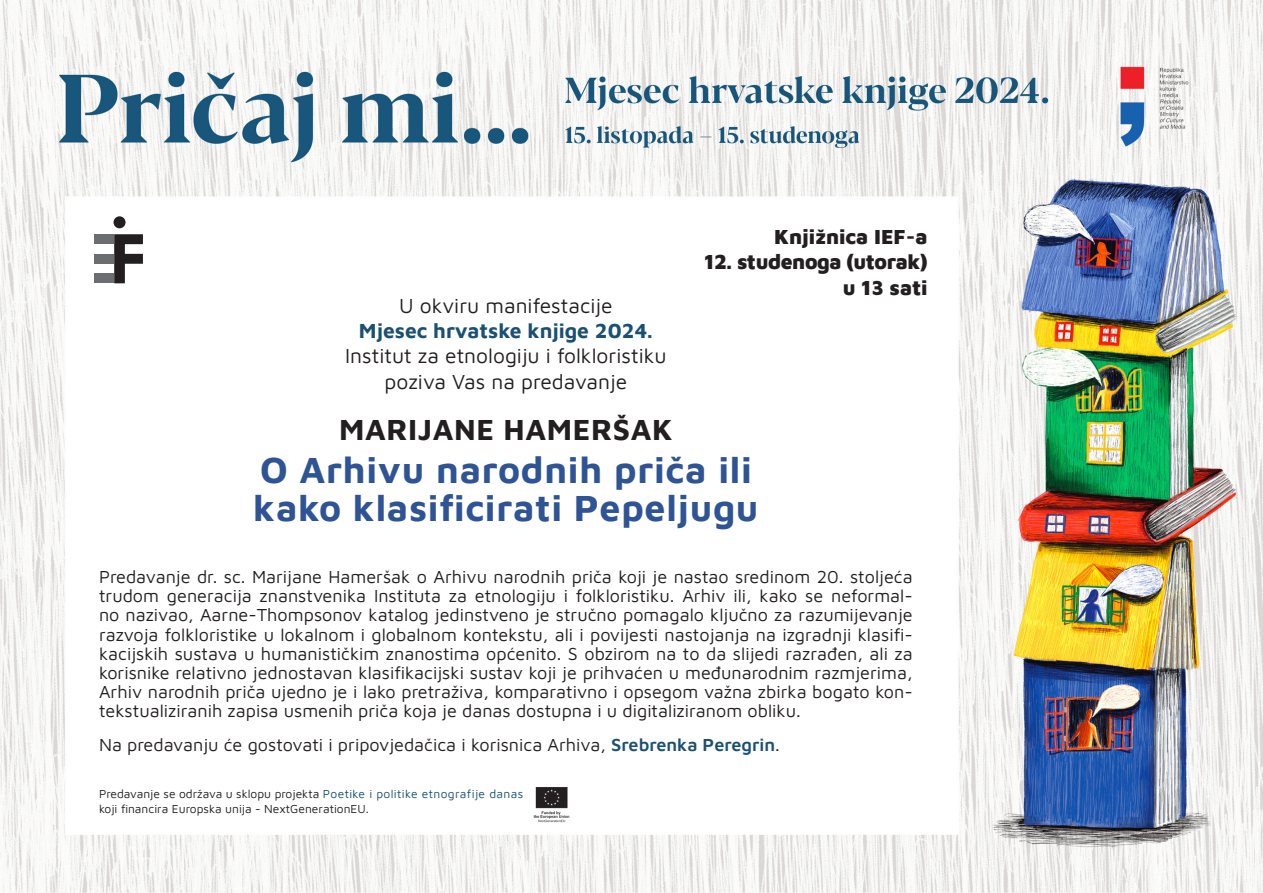
<style>
.page{position:relative;width:1263px;height:893px;background:#fff}
.page>*{position:absolute;margin:0;border:0;box-sizing:border-box;transform-origin:0 0}
.t1{font:700 37.5px/37.5px "Maven Pro";letter-spacing:.02em;color:#2f5496}
.t2{font:700 30px "Maven Pro";letter-spacing:.02em;color:#231f20}
.Default{font:21px/25.2px "Maven Pro";color:#231f20;text-align:center}
.t3{font:900 21px/25.2px "Maven Pro";letter-spacing:-.01em;color:#231f20;text-align:right}
.t4{font:18px/19.2px "Maven Pro";color:#231f20;text-align:justify}
.t5{font:12px/14.4px "Maven Pro";color:#231f20}
.s1{font-weight:700;color:#1a5074}
.s2{font-weight:600;color:#1a5074}
.s3{color:#1a5074}
</style>
<div class="page">
<img style="left:0;top:0;width:1263px;height:893px">
<div style="left:99px;top:411px;width:814px;height:35px;background:#fff"></div>
<div style="left:99px;top:447px;width:814px;height:81px;background:#fff"></div>
<img style="left:526px;top:784px;width:50px;height:42px">
<div style="left:114px;top:216px;width:12px;height:12px;background:#231f20;border-radius:50%"></div>
<div style="left:94px;top:234px;width:20px;height:10px;background:#6c6d70"></div>
<div style="left:94px;top:254px;width:20px;height:10px;background:#6c6d70"></div>
<div style="left:94px;top:273px;width:20px;height:10px;background:#6c6d70"></div>
<svg style="left:114px;top:234px;width:29px;height:49px"></svg>
<p class="t3" style="left:774px;top:223px;width:155px">Knjižnica IEF-a</p>
<p class="t3" style="left:704px;top:248px;width:225px">12. studenoga (utorak) u 13 sati</p>
<p class="Default" style="left:345px;top:292px;width:323px">U okviru manifestacije<br><span class="s1">Mjesec hrvatske knjige 2024.<br></span>Institut za etnologiju i folkloristiku poziva Vas na predavanje</p>
<p class="t2" style="left:339px;top:408px;width:335px">MARIJANE HAMERŠAK</p>
<p class="t1" style="left:253px;top:449px;width:507px">O Arhivu narodnih priča ili kako klasificirati Pepeljugu</p>
<p class="t4" style="left:99px;top:566px;width:815px">Predavanje dr. sc. Marijane Hameršak o Arhivu narodnih priča koji je nastao sredinom 20. stoljeća trudom generacija znanstvenika Instituta za etnologiju i folkloristiku. Arhiv ili, kako se neformal&shy;no nazivao, Aarne-Thompsonov katalog jedinstveno je stručno pomagalo ključno za razumijevanje razvoja folkloristike u lokalnom i globalnom kontekstu, ali i povijesti nastojanja na izgradnji klasifi&shy;kacijskih sustava u humanističkim znanostima općenito. S obzirom na to da slijedi razrađen, ali za korisnike relativno jednostavan klasifikacijski sustav koji je prihvaćen u međunarodnim razmjerima, Arhiv narodnih priča ujedno je i lako pretraživa, komparativno i opsegom važna zbirka bogato kon&shy;tekstualiziranih zapisa usmenih priča koja je danas dostupna i u digitaliziranom obliku.</p>
<p class="t4" style="left:99px;top:734px;width:682px">Na predavanju će gostovati i pripovjedačica i korisnica Arhiva, <span class="s2">Srebrenka Peregrin</span>.</p>
<p class="t5" style="left:99px;top:786px;width:426px">Predavanje se održava u sklopu projekta <span class="s3">Poetike i politike etnografije danas </span>koji financira Europska unija - NextGenerationEU.</p>
</div>
